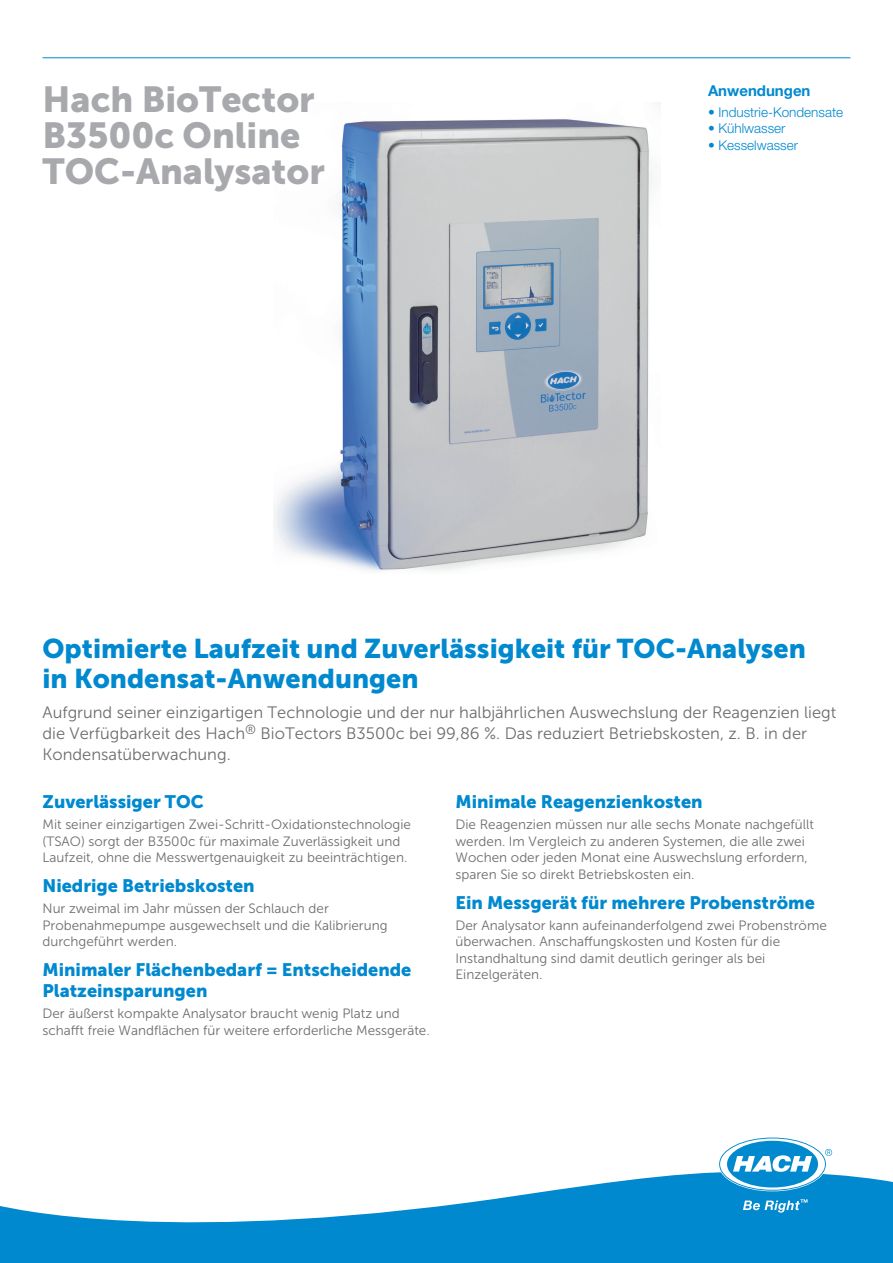
<style>
.page{position:relative;width:893px;height:1263px;background:#fff}
.page>*{position:absolute;margin:0;border:0;box-sizing:border-box;transform-origin:0 0}
.Head_1{font:36px/36px "Museo Sans 900";color:#a8a9ad}
.Head_2_USP{font:27px/30px "Museo Sans 900";color:#0089cf}
.Head_2{font:18px/21px "Museo Sans 900";color:#0089cf}
.Text_1_USP{font:16.5px/21px "Museo Sans 300";color:#6c6d70}
.Head_3{font:700 15px "Helvetica Neue LTW1 G";color:#0089cf}
.Text_1_Gray{font:13.5px/16.5px "Museo Sans 300";color:#6c6d70}
.Text_1_Color{font:300 13.5px "Helvetica Neue LTW1 G";color:#0089cf}
</style>
<div class="page">
<hr style="left:43px;top:57px;width:807px;height:1px;background:#0089cf">
<svg style="left:0;top:1172px;width:893px;height:91px;fill:#0089cf"></svg>
<svg style="left:720px;top:1138px;width:112px;height:52px"></svg>
<svg style="left:743px;top:1199px;width:64px;height:13px"></svg>
<img style="left:275px;top:119px;width:376px;height:452px">
<p class="Head_1" style="left:43px;top:81px;width:284px">Hach BioTector<br>B3500c Online<br>TOC-Analysator</p>
<p class="Head_3" style="left:708px;top:81px;width:104px">Anwendungen</p>
<p class="Text_1_Color" style="left:708px;top:104px;width:136px">• Industrie-Kondensate</p>
<p class="Text_1_Color" style="left:708px;top:120px;width:79px">• Kühlwasser</p>
<p class="Text_1_Color" style="left:708px;top:137px;width:92px">• Kesselwasser</p>
<p class="Head_2_USP" style="left:43px;top:633px;width:765px">Optimierte Laufzeit und Zuverlässigkeit für TOC-Analysen in Kondensat-Anwendungen</p>
<p class="Text_1_USP" style="left:43px;top:702px;width:795px">Aufgrund seiner einzigartigen Technologie und der nur halbjährlichen Auswechslung der Reagenzien liegt die Verfügbarkeit des Hach<sup>®</sup> BioTectors B3500c bei 99,86 %. Das reduziert Betriebskosten, z. B. in der<br>Kondensatüberwachung.</p>
<p class="Head_2" style="left:43px;top:791px;width:163px">Zuverlässiger TOC</p>
<p class="Text_1_Gray" style="left:43px;top:816px;width:370px">Mit seiner einzigartigen Zwei-Schritt-Oxidationstechnologie (TSAO) sorgt der B3500c für maximale Zuverlässigkeit und<br>Laufzeit, ohne die Messwertgenauigkeit zu beeinträchtigen.</p>
<p class="Head_2" style="left:43px;top:875px;width:214px">Niedrige Betriebskosten</p>
<p class="Text_1_Gray" style="left:43px;top:900px;width:347px">Nur zweimal im Jahr müssen der Schlauch der<br>Probenahmepumpe ausgewechselt und die Kalibrierung durchgeführt werden.</p>
<p class="Head_2" style="left:43px;top:959px;width:370px">Minimaler Flächenbedarf = Entscheidende<br>Platzeinsparungen</p>
<p class="Text_1_Gray" style="left:43px;top:1005px;width:389px">Der äußerst kompakte Analysator braucht wenig Platz und schafft freie Wandflächen für weitere erforderliche Messgeräte.</p>
<p class="Head_2" style="left:455px;top:791px;width:249px">Minimale Reagenzienkosten</p>
<p class="Text_1_Gray" style="left:455px;top:816px;width:360px">Die Reagenzien müssen nur alle sechs Monate nachgefüllt werden. Im Vergleich zu anderen Systemen, die alle zwei Wochen oder jeden Monat eine Auswechslung erfordern, sparen Sie so direkt Betriebskosten ein.</p>
<p class="Head_2" style="left:455px;top:892px;width:361px">Ein Messgerät für mehrere Probenströme</p>
<p class="Text_1_Gray" style="left:455px;top:917px;width:373px">Der Analysator kann aufeinanderfolgend zwei Probenströme überwachen. Anschaffungskosten und Kosten für die Instandhaltung sind damit deutlich geringer als bei Einzelgeräten.</p>
</div>
